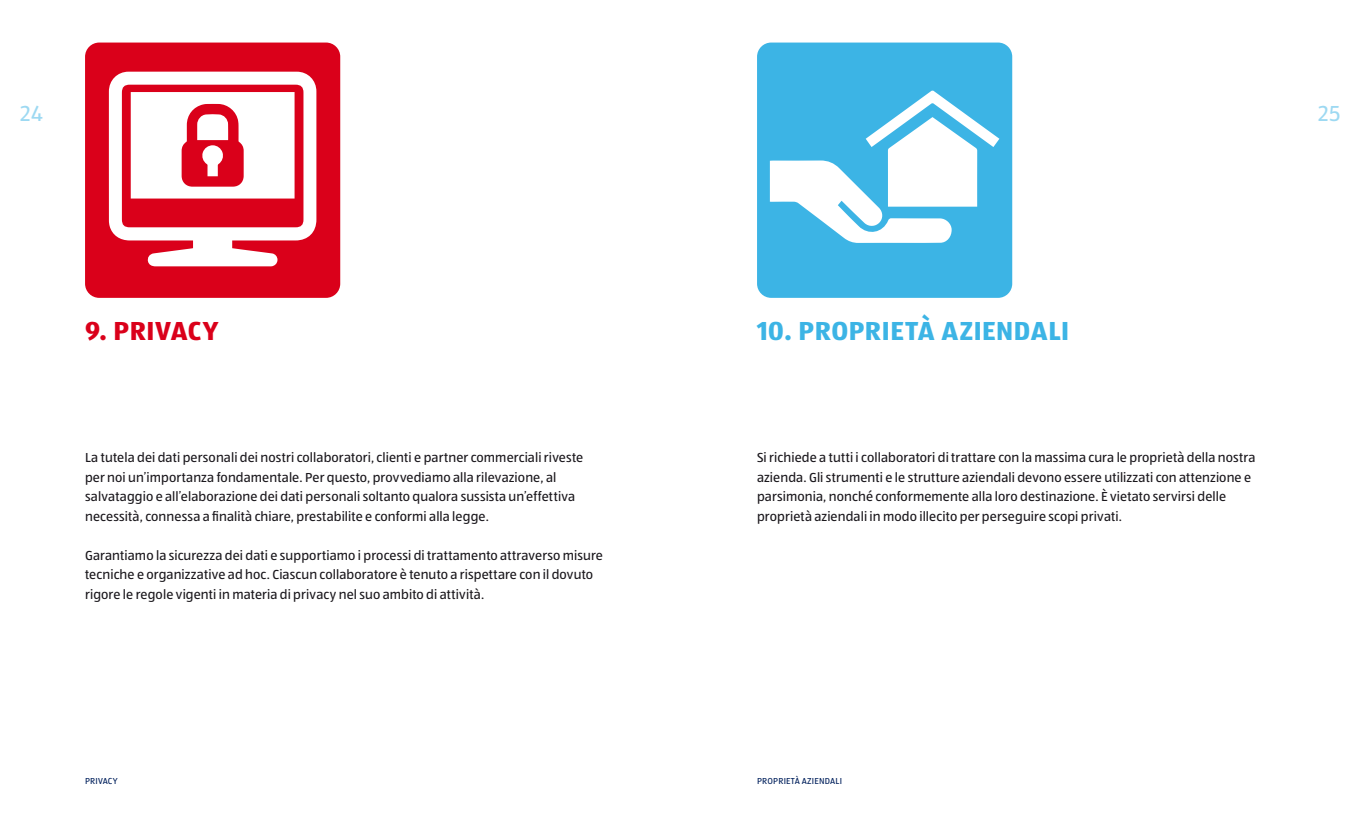
<style>
.page{position:relative;width:1361px;height:817px;background:#fff}
.page>*{position:absolute;margin:0;border:0;box-sizing:border-box;transform-origin:0 0}
.t1{font:700 27px "ALDISUEDOT";letter-spacing:.02em;color:#3cb4e5}
.t2{font:700 27px "ALDISUEDOT";letter-spacing:.02em;color:#da001a}
.t3{font:22.5px "ALDISUEDOT";color:#9dd9f2}
.t4{font:13.5px/19.5px "ALDISUEDOT";letter-spacing:.01em;color:#1a171c}
.t5{font:9px "ALDISUEDOT";letter-spacing:.025em;color:#00205c}
</style>
<div class="page">
<div style="left:85px;top:43px;width:255px;height:255px;background:#da001a;border-radius:14px"></div>
<svg style="left:109px;top:72px;width:207px;height:194px"></svg>
<div style="left:757px;top:43px;width:255px;height:255px;background:#3cb4e5;border-radius:14px"></div>
<svg style="left:770px;top:90px;width:229px;height:153px"></svg>
<h2 class="t3" style="left:21px;top:98px;width:23px">24</h2>
<h2 class="t3" style="left:1318px;top:98px;width:23px">25</h2>
<h1 class="t2" style="left:85px;top:312px;width:135px">9. PRIVACY</h1>
<h1 class="t1" style="left:757px;top:312px;width:314px">10. PROPRIETÀ AZIENDALI</h1>
<p class="t4" style="left:85px;top:447px;width:500px">La tutela dei dati personali dei nostri collaboratori, clienti e partner commerciali riveste per noi un’importanza fondamentale. Per questo, provvediamo alla rilevazione, al salvataggio e all’elaborazione dei dati personali soltanto qualora sussista un’effettiva necessità, connessa a finalità chiare, prestabilite e conformi alla legge.</p>
<p class="t4" style="left:85px;top:545px;width:519px">Garantiamo la sicurezza dei dati e supportiamo i processi di trattamento attraverso misure tecniche e organizzative ad hoc. Ciascun collaboratore è tenuto a rispettare con il dovuto rigore le regole vigenti in materia di privacy nel suo ambito di attività.</p>
<p class="t5" style="left:85px;top:775px;width:34px">PRIVACY</p>
<p class="t4" style="left:757px;top:447px;width:500px">Si richiede a tutti i collaboratori di trattare con la massima cura le proprietà della nostra azienda. Gli strumenti e le strutture aziendali devono essere utilizzati con attenzione e parsimonia, nonché conformemente alla loro destinazione. È vietato servirsi delle proprietà aziendali in modo illecito per perseguire scopi privati.</p>
<p class="t5" style="left:757px;top:775px;width:86px">PROPRIETÀ AZIENDALI</p>
</div>
